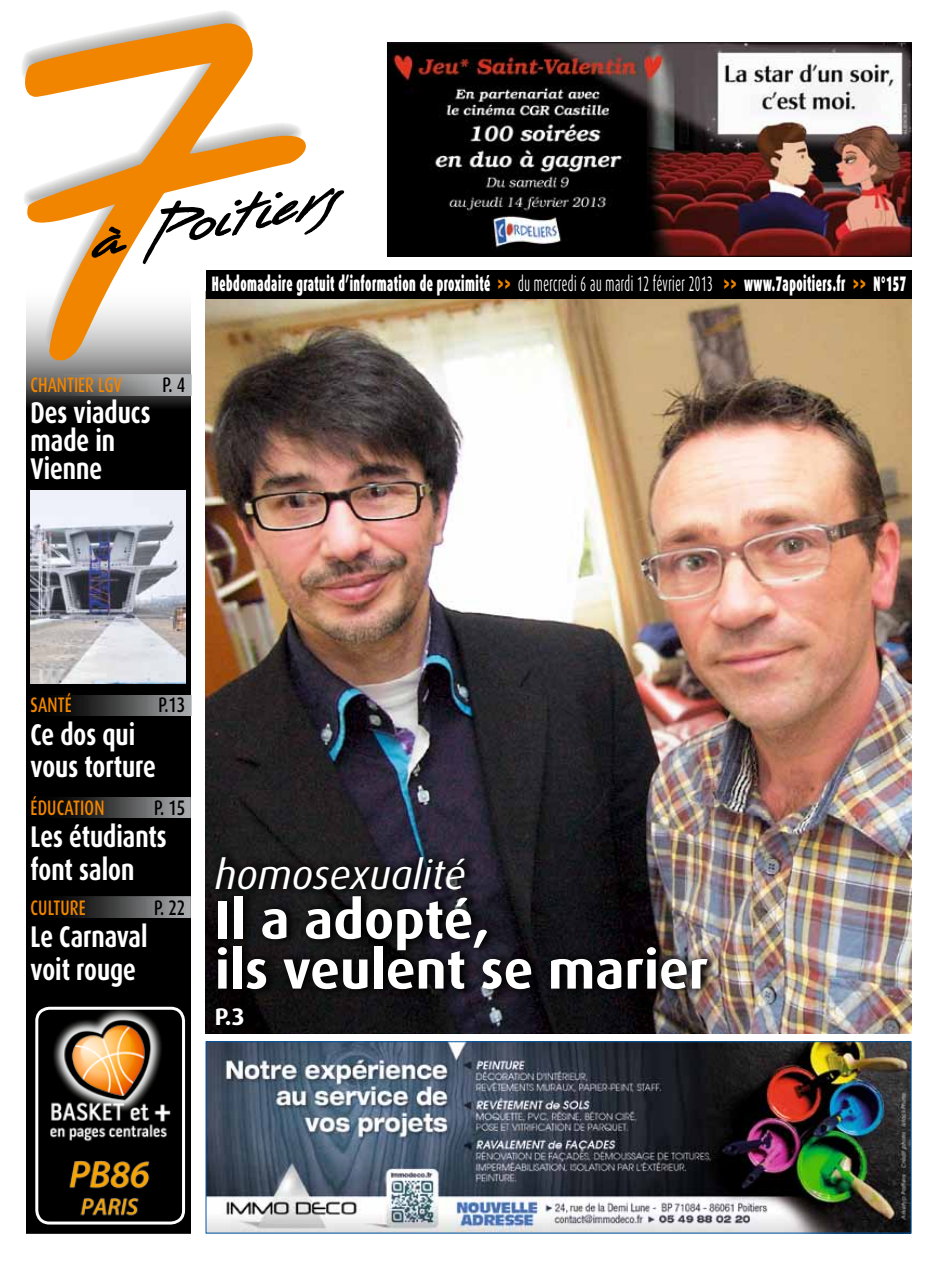
<style>
.page{position:relative;width:936px;height:1276px;background:#fff}
.page>*{position:absolute;margin:0;border:0;box-sizing:border-box;transform-origin:0 0}
.t1{font:700 54px/49.9px "Dax";color:#fff}
.t2{font:italic 40.5px "Dax";color:#fff}
.t3{font:700 30px/32.5px "Dax";color:#fff;scale:.77 1}
.t4{font:700 24px "Dax";color:#fff}
.t5{font:900 22.05px "Dax";color:#fff;scale:.51 1}
.t6{font:900 21px "Dax";letter-spacing:.045em;color:#fff;scale:.51 1}
.t7{font:500 21px "Dax";letter-spacing:.01em;color:#f18500;scale:.74 1}
.t8{font:500 21px "Dax";color:#000;scale:.74 1}
.s1{color:#f18500}
.s2{font-weight:400}
</style>
<div class="page">
<div style="left:27px;top:281px;width:164px;height:952px;background:#000"></div>
<div style="left:27px;top:695px;width:164px;height:20px;background:linear-gradient(to right,#000,#a0a2a3)"></div>
<svg style="left:27px;top:375px;width:164px;height:20px;background:#7f8080"></svg>
<svg style="left:22px;top:11px;width:222px;height:192px"></svg>
<svg style="left:25px;top:23px;width:281px;height:337px"></svg>
<svg style="left:91px;top:226px;width:36px;height:32px"></svg>
<svg style="left:143px;top:187px;width:201px;height:77px"></svg>
<img style="left:206px;top:298px;width:705px;height:735px">
<svg style="left:212px;top:848px;width:508px;height:186px;background:#1f1c1f"></svg>
<div style="left:26px;top:797px;width:165px;height:20px;background:linear-gradient(to right,#000,#a2a4a6)"></div>
<div style="left:26px;top:897px;width:165px;height:20px;background:linear-gradient(to right,#000,#a2a4a6)"></div>
<div style="left:206px;top:270px;width:705px;height:28px;background:#000"></div>
<img style="left:31px;top:491px;width:154px;height:192px">
<img style="left:389px;top:44px;width:520px;height:211px">
<div style="left:387px;top:42px;width:524px;height:215px;border:1px solid #000"></div>
<img style="left:208px;top:1043px;width:701px;height:188px">
<div style="left:206px;top:1041px;width:705px;height:192px;border:1px solid #0056a4"></div>
<img style="left:39px;top:1010px;width:144px;height:213px">
<div style="left:35px;top:1006px;width:150px;height:218px;border:3px solid #fff;border-radius:13px"></div>
<p class="t5" style="left:211px;top:270px;width:1365px">Hebdomadaire gratuit d’information de proximité <span class="s1">&gt;&gt;</span> <span class="s2">du mercredi 8 au mardi 14 septembre 2010</span> <span class="s1">&gt;&gt;</span> www.7apoitiers.fr <span class="s1">&gt;&gt;</span> N° 45</p>
<p class="t6" style="left:212px;top:272px;width:1362px">Hebdomadaire gratuit d’information de proximité <span class="s1">&gt;&gt;</span> <span class="s2">du mercredi 6 au mardi 12 février 2013</span> <span class="s1">&gt;&gt;</span> www.7apoitiers.fr <span class="s1">&gt;&gt;</span> N°157</p>
<p class="t7" style="left:31px;top:373px;width:125px">CHANTIER LGV</p>
<p class="t8" style="left:163px;top:373px;width:32px">P. 4</p>
<h3 class="t3" style="left:31px;top:398px;width:157px;line-height:28.2px">Des viaducs made in<br>Vienne</h3>
<p class="t7" style="left:31px;top:693px;width:57px">SANTÉ</p>
<p class="t8" style="left:158px;top:693px;width:38px">P.13</p>
<h3 class="t3" style="left:31px;top:718px;width:164px">Ce dos qui vous torture</h3>
<p class="t7" style="left:31px;top:796px;width:101px">ÉDUCATION</p>
<p class="t8" style="left:154px;top:796px;width:44px">P. 15</p>
<h3 class="t3" style="left:31px;top:821px;width:178px">Les étudiants font salon</h3>
<p class="t7" style="left:31px;top:895px;width:76px">CULTURE</p>
<p class="t8" style="left:154px;top:895px;width:44px">P. 22</p>
<h3 class="t3" style="left:31px;top:920px;width:153px">Le Carnaval voit rouge</h3>
<h2 class="t2" style="left:215px;top:852px;width:252px">homosexualité</h2>
<h1 class="t1" style="left:215px;top:895px;width:495px">Il a adopté,<br>ils veulent se marier</h1>
<p class="t4" style="left:215px;top:1003px;width:32px">P.3</p>
</div>
